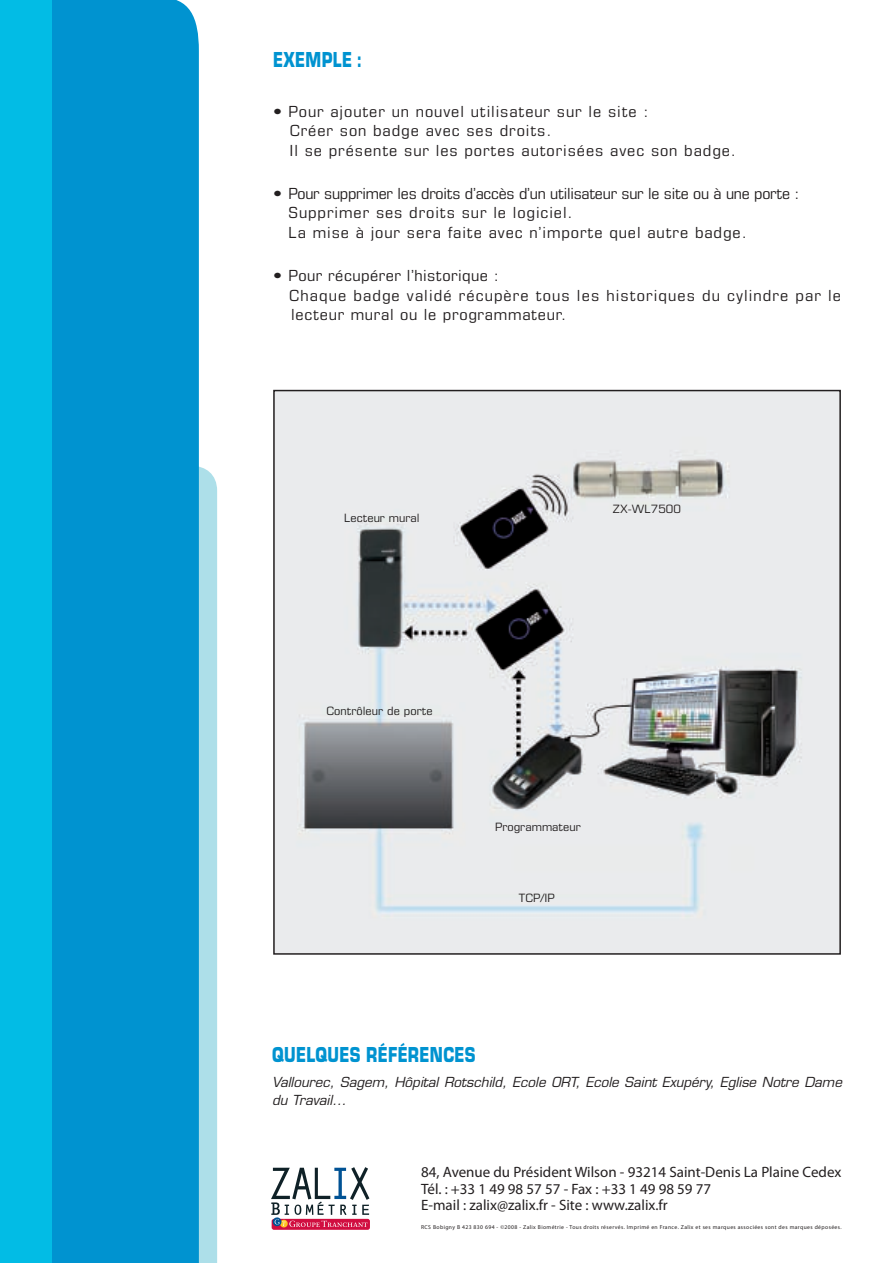
<style>
.page{position:relative;width:893px;height:1263px;background:#fff}
.page>*{position:absolute;margin:0;border:0;box-sizing:border-box;transform-origin:0 0}
.t1{font:900 condensed 22.5px "Eurostile";letter-spacing:.02em;color:#0093d0}
.t2{font:condensed 15.3px/19.5px "Eurostile";letter-spacing:.05em;color:#231f20;scale:1.18 1}
.t3{font:15px/16.5px "Myriad Pro";color:#231f20}
.t4{font:italic 13.5px/18px "Eurostile";color:#231f20}
.t5{font:condensed 11.55px "Eurostile";letter-spacing:.005em;color:#231f20;scale:1.18 1}
.t6{font:5.7px "Myriad Pro";letter-spacing:.065em;color:#231f20}
</style>
<div class="page">
<div style="left:199px;top:466px;width:18px;height:797px;background:#addfe9"></div>
<div style="left:51px;top:0;width:148px;height:1263px;background:#0093d0"></div>
<div style="left:0;top:0;width:51px;height:1263px;background:#02bce5"></div>
<div style="left:272px;top:1219px;width:98px;height:11px;background:#d10e40;border-radius:2px"></div>
<svg style="left:271px;top:1167px;width:98px;height:61px"></svg>
<img style="left:276px;top:393px;width:562px;height:559px">
<div style="left:273px;top:390px;width:568px;height:565px;border:2px solid #231f20"></div>
<h1 class="t1" style="left:273px;top:47px;width:90px">EXEMPLE :</h1>
<p class="t2" style="left:289px;top:101px;width:380px;text-indent:-16px">• Pour ajouter un nouvel utilisateur sur le site :<br>Créer son badge avec ses droits.<br>Il se présente sur les portes autorisées avec son badge.</p>
<p class="t2" style="left:289px;top:183px;width:434px;text-indent:-15px">• Pour supprimer les droits d’accès d’un utilisateur sur le site ou à une porte :<br>Supprimer ses droits sur le logiciel.<br>La mise à jour sera faite avec n’importe quel autre badge.</p>
<p class="t2" style="left:289px;top:266px;width:469px;text-indent:-16px">• Pour récupérer l’historique :<br>Chaque badge validé récupère tous les historiques du cylindre par le lecteur mural ou le programmateur.</p>
<p class="t5" style="left:344px;top:511px;width:66px">Lecteur mural</p>
<p class="t5" style="left:613px;top:502px;width:59px">ZX-WL7500</p>
<p class="t5" style="left:326px;top:704px;width:92px">Contrôleur de porte</p>
<p class="t5" style="left:495px;top:819px;width:74px">Programmateur</p>
<p class="t5" style="left:519px;top:891px;width:32px">TCP/IP</p>
<h1 class="t1" style="left:272px;top:1042px;width:205px">QUELQUES RÉFÉ RENCES</h1>
<p class="t4" style="left:272px;top:1073px;width:571px">Vallourec, Sagem, Hôpital Rotschild, Ecole ORT, Ecole Saint Exupéry, Eglise Notre Dame du Travail...</p>
<p class="t3" style="left:421px;top:1163px;width:422px">84, Avenue du Président Wilson - 93214 Saint-Denis La Plaine Cedex<br>Tél. : +33 1 49 98 57 57 - Fax : +33 1 49 98 59 77<br>E-mail : zalix@zalix.fr - Site : www.zalix.fr</p>
<p class="t6" style="left:421px;top:1223px;width:422px">RCS Bobigny B 423 830 694 - ©2008 - Zalix Biométrie - Tous droits réservés. Imprimé en France. Zalix et ses marques associées sont des marques déposées.</p>
</div>
